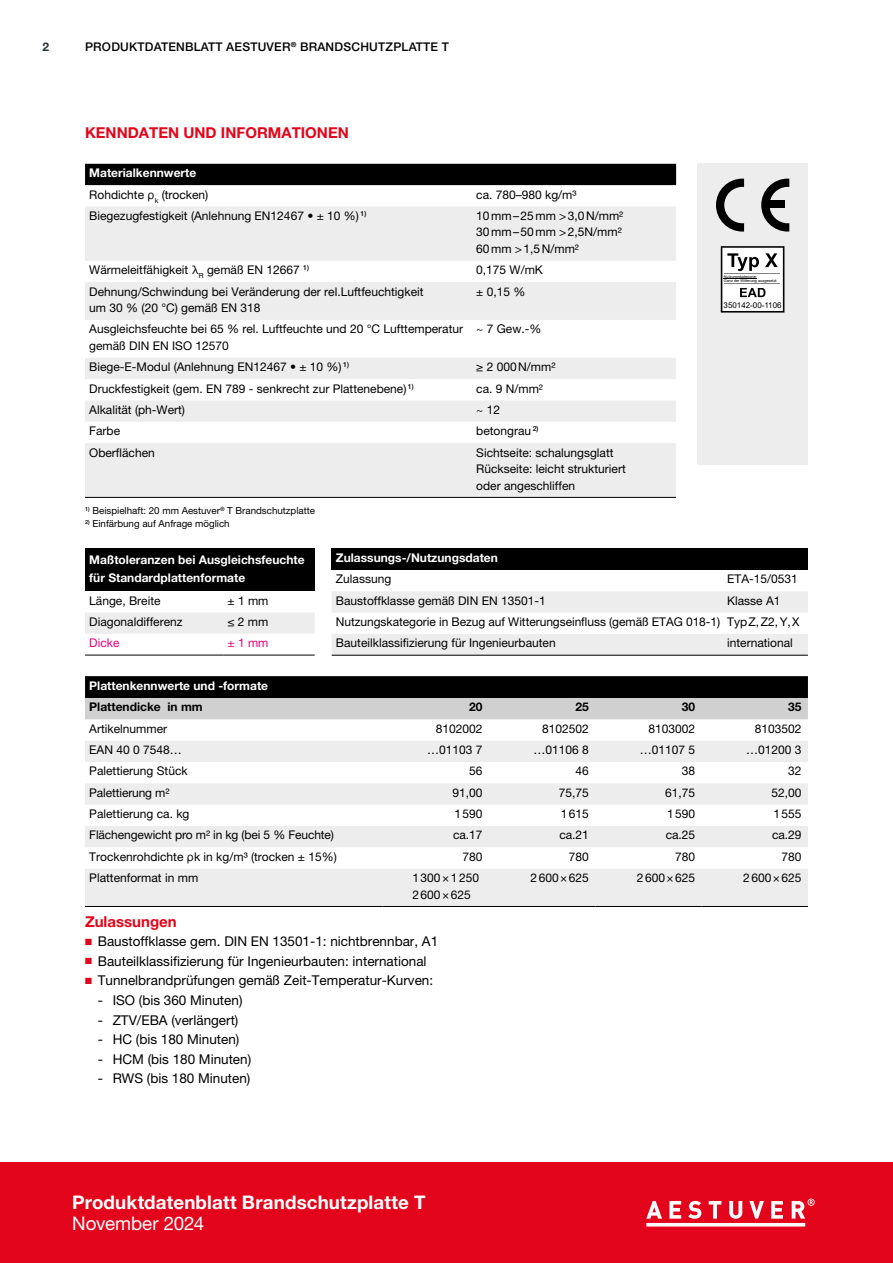
<style>
.page{position:relative;width:893px;height:1263px;background:#fff}
.page>*{position:absolute;margin:0;border:0;box-sizing:border-box;transform-origin:0 0}
.t1{font:700 18.75px "Helvetica Neue LT Pro";letter-spacing:.005em;color:#fff}
.t2{font:18.75px "Helvetica Neue LT Pro";letter-spacing:-.005em;color:#fff}
.t3{font:700 15px "Helvetica Neue LT Pro";color:#e3051b}
.t4{font:13.5px "Helvetica Neue LT Pro";color:#000}
.t5{font:12px/16.5px "Helvetica Neue LT Pro";color:#000}
.t6{font:700 12px/18px "Helvetica Neue LT Pro";color:#fff}
.t7{font:500 12px "Helvetica Neue LT Pro";letter-spacing:.02em;color:#000}
.t8{font:700 12px "Helvetica Neue LT Pro";color:#000}
.t9{font:12px "Helvetica Neue LT Pro";color:#e6007d}
.t10{font:700 12px "Helvetica Neue LT Pro";color:#2a363b}
.t11{font:9.75px "Helvetica Neue LT Pro";color:#000}
.t12{font:7.95px "Arial";color:#000}
.t13{font:3.9px/4.7px "Arial";color:#000}
.s1{font-weight:700;color:#fff}
.s2{font-family:"Andale Mono"}
.s3{color:#e3051b}
</style>
<div class="page">
<div style="left:697px;top:164px;width:111px;height:301px;background:#ededed"></div>
<div style="left:85px;top:164px;width:591px;height:21px;background:#000"></div>
<svg style="left:85px;top:206px;width:591px;height:291px;fill:#ededed"></svg>
<hr style="left:85px;top:497px;width:387px;height:1px;background:#000">
<hr style="left:472px;top:497px;width:204px;height:1px;background:#000">
<div style="left:85px;top:549px;width:230px;height:42px;background:#000"></div>
<div style="left:85px;top:612px;width:230px;height:22px;background:#ededed"></div>
<hr style="left:85px;top:655px;width:138px;height:1px;background:#000">
<hr style="left:223px;top:655px;width:92px;height:1px;background:#000">
<svg style="left:85px;top:676px;width:723px;height:43px;background:#666"></svg>
<svg style="left:85px;top:741px;width:723px;height:165px;fill:#ededed"></svg>
<hr style="left:85px;top:906px;width:298px;height:1px;background:#000">
<hr style="left:383px;top:906px;width:106px;height:1px;background:#000">
<hr style="left:489px;top:906px;width:106px;height:1px;background:#000">
<hr style="left:595px;top:906px;width:107px;height:1px;background:#000">
<hr style="left:702px;top:906px;width:106px;height:1px;background:#000">
<svg style="left:761px;top:179px;width:28px;height:53px"></svg>
<svg style="left:716px;top:179px;width:28px;height:53px"></svg>
<svg style="left:721px;top:246px;width:63px;height:67px;background:#cfcfcf"></svg>
<hr style="left:724px;top:278px;width:33px;height:1px;background:#020203">
<hr style="left:724px;top:283px;width:56px;height:1px;background:#818181">
<hr style="left:724px;top:273px;width:56px;height:1px;background:#818181">
<div style="left:0;top:1162px;width:893px;height:101px;background:#e3051b"></div>
<svg style="left:646px;top:1201px;width:16px;height:17px"></svg>
<svg style="left:669px;top:1201px;width:12px;height:17px"></svg>
<svg style="left:688px;top:1201px;width:13px;height:18px"></svg>
<svg style="left:709px;top:1201px;width:12px;height:17px"></svg>
<svg style="left:729px;top:1201px;width:13px;height:18px"></svg>
<svg style="left:749px;top:1201px;width:15px;height:17px"></svg>
<svg style="left:771px;top:1201px;width:12px;height:17px"></svg>
<svg style="left:792px;top:1198px;width:23px;height:20px"></svg>
<hr style="left:646px;top:1223px;width:159px;height:3px;background:#fff">
<div style="left:332px;top:549px;width:476px;height:21px;background:#000"></div>
<svg style="left:332px;top:591px;width:476px;height:64px"></svg>
<hr style="left:332px;top:655px;width:391px;height:1px;background:#000">
<hr style="left:723px;top:655px;width:85px;height:1px;background:#000">
<p class="t10" style="left:43px;top:39px;width:8px">2</p>
<p class="t7" style="left:85px;top:40px;width:365px">PRODUKTDATENBLATT AESTUVER<sup>®</sup> BRANDSCHUTZPLATTE T</p>
<p class="t3" style="left:85px;top:124px;width:265px">KENNDATEN UND INFORMATIONEN</p>
<p class="t5" style="left:89px;top:162px;width:121px;line-height:21.3px"><span class="s1">Materialkennwerte<br></span>Rohdichte <span class="s2">ρ</span><sub>k</sub> (trocken)</p>
<p class="t5" style="left:476px;top:186px;width:102px">ca. 780–980 kg/m³</p>
<p class="t5" style="left:89px;top:207px;width:279px">Biegezugfestigkeit (Anlehnung EN12467 • ± 10 %) <sup>1)</sup></p>
<p class="t5" style="left:476px;top:207px;width:148px">10mm–25mm &gt;3,0N/mm²<br>30mm–50mm &gt;2,5N/mm²<br>60mm &gt;1,5N/mm²</p>
<p class="t5" style="left:89px;top:262px;width:221px">Wärmeleitfähigkeit <span class="s2">λ</span><sub>R</sub> gemäß EN 12667 <sup>1)</sup></p>
<p class="t5" style="left:476px;top:262px;width:68px">0,175 W/mK</p>
<p class="t5" style="left:89px;top:283px;width:336px">Dehnung/Schwindung bei Veränderung der rel.Luftfeuchtigkeit um 30 % (20 °C) gemäß EN 318</p>
<p class="t5" style="left:476px;top:283px;width:51px">± 0,15 %</p>
<p class="t5" style="left:89px;top:321px;width:375px">Ausgleichsfeuchte bei 65 % rel. Luftfeuchte und 20 °C Lufttemperatur gemäß DIN EN ISO 12570</p>
<p class="t5" style="left:476px;top:321px;width:67px">~ 7 Gew.-%</p>
<p class="t5" style="left:89px;top:358px;width:261px">Biege-E-Modul (Anlehnung EN12467 • ± 10 %) <sup>1)</sup></p>
<p class="t5" style="left:476px;top:358px;width:81px">≥ 2 000N/mm²</p>
<p class="t5" style="left:89px;top:380px;width:326px">Druckfestigkeit (gem. EN 789 - senkrecht zur Plattenebene) <sup>1)</sup></p>
<p class="t5" style="left:476px;top:380px;width:68px">ca. 9 N/mm²</p>
<p class="t5" style="left:89px;top:401px;width:97px">Alkalität (ph-Wert)</p>
<p class="t5" style="left:476px;top:401px;width:25px">~ 12</p>
<p class="t5" style="left:89px;top:422px;width:32px">Farbe</p>
<p class="t5" style="left:476px;top:422px;width:64px">betongrau <sup>2)</sup></p>
<p class="t5" style="left:89px;top:444px;width:67px">Oberflächen</p>
<p class="t5" style="left:476px;top:444px;width:151px">Sichtseite: schalungsglatt<br>Rückseite: leicht strukturiert oder angeschliffen</p>
<p class="t11" style="left:85px;top:504px;width:232px"><sup>1)</sup> Beispielhaft: 20 mm Aestuver<sup>®</sup> T Brandschutzplatte</p>
<p class="t11" style="left:85px;top:518px;width:146px"><sup>2)</sup> Einfärbung auf Anfrage möglich</p>
<p class="t6" style="left:89px;top:550px;width:217px">Maßtoleranzen bei Ausgleichsfeuchte für Standardplattenformate</p>
<p class="t5" style="left:89px;top:592px;width:73px">Länge, Breite</p>
<p class="t5" style="left:227px;top:592px;width:43px">± 1 mm</p>
<p class="t5" style="left:89px;top:613px;width:95px">Diagonaldifferenz</p>
<p class="t5" style="left:227px;top:613px;width:42px">≤ 2 mm</p>
<p class="t9" style="left:89px;top:636px;width:32px">Dicke</p>
<p class="t9" style="left:227px;top:636px;width:43px">± 1 mm</p>
<p class="t6" style="left:89px;top:676px;width:180px">Plattenkennwerte und -formate</p>
<p class="t8" style="left:89px;top:700px;width:115px">Plattendicke in mm</p>
<p class="t8" style="left:469px;top:700px;width:15px">20</p>
<p class="t8" style="left:576px;top:700px;width:15px">25</p>
<p class="t8" style="left:682px;top:700px;width:15px">30</p>
<p class="t8" style="left:788px;top:700px;width:15px">35</p>
<p class="t5" style="left:89px;top:720px;width:79px">Artikelnummer</p>
<p class="t5" style="left:436px;top:720px;width:48px">8102002</p>
<p class="t5" style="left:542px;top:720px;width:48px">8102502</p>
<p class="t5" style="left:648px;top:720px;width:48px">8103002</p>
<p class="t5" style="left:755px;top:720px;width:48px">8103502</p>
<p class="t5" style="left:89px;top:741px;width:94px">EAN 40 0 7548…</p>
<p class="t5" style="left:427px;top:741px;width:57px">…01103 7</p>
<p class="t5" style="left:534px;top:741px;width:57px">…01106 8</p>
<p class="t5" style="left:640px;top:741px;width:57px">…01107 5</p>
<p class="t5" style="left:746px;top:741px;width:57px">…01200 3</p>
<p class="t5" style="left:89px;top:763px;width:100px">Palettierung Stück</p>
<p class="t5" style="left:469px;top:763px;width:15px">56</p>
<p class="t5" style="left:576px;top:763px;width:15px">46</p>
<p class="t5" style="left:682px;top:763px;width:15px">38</p>
<p class="t5" style="left:788px;top:763px;width:15px">32</p>
<p class="t5" style="left:89px;top:784px;width:82px">Palettierung m²</p>
<p class="t5" style="left:453px;top:784px;width:32px">91,00</p>
<p class="t5" style="left:559px;top:784px;width:32px">75,75</p>
<p class="t5" style="left:665px;top:784px;width:32px">61,75</p>
<p class="t5" style="left:771px;top:784px;width:32px">52,00</p>
<p class="t5" style="left:89px;top:805px;width:102px">Palettierung ca. kg</p>
<p class="t5" style="left:454px;top:805px;width:30px">1590</p>
<p class="t5" style="left:561px;top:805px;width:30px">1615</p>
<p class="t5" style="left:667px;top:805px;width:30px">1590</p>
<p class="t5" style="left:773px;top:805px;width:30px">1555</p>
<p class="t5" style="left:89px;top:827px;width:246px">Flächengewicht pro m² in kg (bei 5 % Feuchte)</p>
<p class="t5" style="left:453px;top:827px;width:31px">ca.17</p>
<p class="t5" style="left:559px;top:827px;width:31px">ca.21</p>
<p class="t5" style="left:666px;top:827px;width:31px">ca.25</p>
<p class="t5" style="left:772px;top:827px;width:31px">ca.29</p>
<p class="t5" style="left:89px;top:848px;width:249px">Trockenrohdichte <span class="s2">ρ</span>k in kg/m³ (trocken ± 15%)</p>
<p class="t5" style="left:463px;top:848px;width:22px">780</p>
<p class="t5" style="left:569px;top:848px;width:22px">780</p>
<p class="t5" style="left:675px;top:848px;width:22px">780</p>
<p class="t5" style="left:781px;top:848px;width:22px">780</p>
<p class="t5" style="left:89px;top:869px;width:110px">Plattenformat in mm</p>
<p class="t5" style="left:412px;top:869px;width:68px">1300×1250<br>2600×625</p>
<p class="t5" style="left:530px;top:869px;width:60px">2600×625</p>
<p class="t5" style="left:637px;top:869px;width:60px">2600×625</p>
<p class="t5" style="left:743px;top:869px;width:60px">2600×625</p>
<p class="t13" style="left:724px;top:274px;width:54px">Nutzungskategorie:<br>Ganz der Witterung ausgesetzt</p>
<p class="t12" style="left:724px;top:300px;width:59px">350142-00-1106</p>
<p class="t6" style="left:336px;top:548px;width:164px">Zulassungs-/Nutzungsdaten</p>
<p class="t5" style="left:336px;top:571px;width:57px">Zulassung</p>
<p class="t5" style="left:727px;top:571px;width:72px">ETA-15/0531</p>
<p class="t5" style="left:336px;top:592px;width:211px">Baustoffklasse gemäß DIN EN 13501-1</p>
<p class="t5" style="left:336px;top:590px;width:465px;line-height:21.3px;text-indent:391px">Klasse A1<br>Nutzungskategorie in Bezug auf Witterungseinfluss (gemäß ETAG 018-1) TypZ,Z2,Y,X<br>Bauteilklassifizierung für Ingenieurbauten</p>
<p class="t5" style="left:727px;top:635px;width:67px">international</p>
<p class="t3" style="left:85px;top:912px;width:93px">Zulassungen</p>
<p class="t4" style="left:85px;top:934px;width:355px"><span class="s3">■</span> Baustoffklasse gem. DIN EN 13501-1: nichtbrennbar, A1</p>
<p class="t4" style="left:85px;top:953px;width:343px"><span class="s3">■</span> Bauteilklassifizierung für Ingenieurbauten: international</p>
<p class="t4" style="left:85px;top:973px;width:350px"><span class="s3">■</span> Tunnelbrandprüfungen gemäß Zeit-Temperatur-Kurven:</p>
<p class="t4" style="left:98px;top:992px;width:146px">- ISO (bis 360 Minuten)</p>
<p class="t4" style="left:98px;top:1012px;width:142px">- ZTV/EBA (verlängert)</p>
<p class="t4" style="left:98px;top:1031px;width:143px">- HC (bis 180 Minuten)</p>
<p class="t4" style="left:98px;top:1051px;width:155px">- HCM (bis 180 Minuten)</p>
<p class="t4" style="left:98px;top:1070px;width:154px">- RWS (bis 180 Minuten)</p>
<h1 class="t1" style="left:72px;top:1191px;width:355px">Produktdatenblatt Brandschutzplatte T</h1>
<h1 class="t2" style="left:72px;top:1212px;width:133px">November 2024</h1>
</div>
